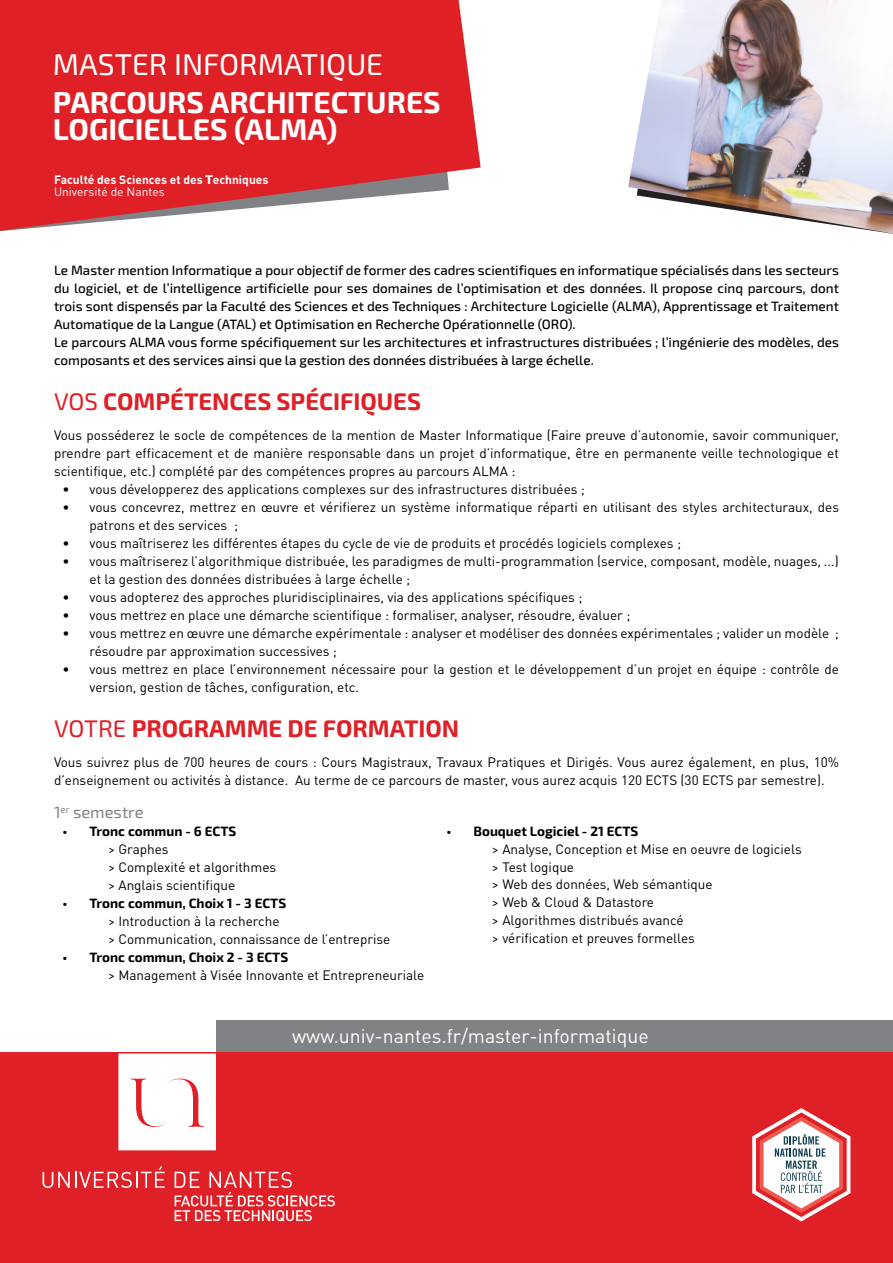
<style>
.page{position:relative;width:893px;height:1263px;background:#fff}
.page>*{position:absolute;margin:0;border:0;box-sizing:border-box;transform-origin:0 0}
.t1{font:700 30px/27px "Exo 2";color:#fff}
.t2{font:30px "Exo 2";color:#fff}
.t3{font:700 24px "Exo 2";color:#df2027}
.t4{font:19.5px "DIN Pro";color:#fff}
.t5{font:16.5px "Exo 2";color:#808285}
.t6{font:13.5px/18px "DIN Pro";color:#000}
.t7{font:500 13.5px/18px "Exo 2";color:#000}
.t8{font:700 13.5px "Exo 2";color:#000}
.t9{font:700 12px/12px "DIN Pro";color:#fff}
.s1{font-family:"Tahoma"}
.s2{font-weight:400}
</style>
<div class="page">
<div style="left:216px;top:1020px;width:677px;height:47px;background:#808285"></div>
<div style="left:0;top:1052px;width:893px;height:211px;background:#df2027"></div>
<svg style="left:43px;top:1166px;width:122px;height:22px"></svg>
<svg style="left:118px;top:1053px;width:98px;height:97px;background:#fcefef"></svg>
<svg style="left:175px;top:1172px;width:160px;height:49px"></svg>
<img style="left:628px;top:0;width:265px;height:234px">
<svg style="left:0;top:0;width:481px;height:231px;background:#df3d43"></svg>
<svg style="left:752px;top:1108px;width:98px;height:113px"></svg>
<h1 class="t2" style="left:53px;top:47px;width:328px">MASTER INFORMATIQUE</h1>
<h1 class="t1" style="left:53px;top:89px;width:389px">PARCOURS ARCHITECTURES<br>LOGICIELLES (ALMA)</h1>
<p class="t9" style="left:54px;top:172px;width:216px">Faculté des Sciences et des <span class="s1">T</span>echniques<br><span class="s2">Université de Nantes</span></p>
<p class="t7" style="left:54px;top:262px;width:786px">Le Master mention Informatique a pour objectif de former des cadres scientifiques en informatique spécialisés dans les secteurs du logiciel, et de l’intelligence artificielle pour ses domaines de l’optimisation et des données. Il propose cinq parcours, dont trois sont dispensés par la Faculté des Sciences et des Techniques : Architecture Logicielle (ALMA), Apprentissage et Traitement Automatique de la Langue (ATAL) et Optimisation en Recherche Opérationnelle (ORO).<br>Le parcours ALMA vous forme spécifiquement sur les architectures et infrastructures distribuées ; l’ingénierie des modèles, des composants et des services ainsi que la gestion des données distribuées à large échelle.</p>
<h2 class="t3" style="left:54px;top:387px;width:368px"><span class="s2">VOS</span> COMPÉTENCES SPÉCIFIQUES</h2>
<p class="t6" style="left:54px;top:425px;width:786px;text-align:justify">Vous posséderez le socle de compétences de la mention de Master Informatique (Faire preuve d’autonomie, savoir communiquer, prendre part efficacement et de manière responsable dans un projet d’informatique, être en permanente veille technologique et scientifique, etc.) complété par des compétences propres au parcours ALMA :</p>
<p class="t6" style="left:63px;top:479px;width:524px">• vous développerez des applications complexes sur des infrastructures distribuées ;</p>
<p class="t6" style="left:90px;top:497px;width:751px;text-indent:-27px">• vous concevrez, mettrez en œuvre et vérifierez un système informatique réparti en utilisant des styles architecturaux, des patrons et des services ;</p>
<p class="t6" style="left:63px;top:533px;width:620px">• vous maîtriserez les différentes étapes du cycle de vie de produits et procédés logiciels complexes ;</p>
<p class="t6" style="left:90px;top:551px;width:751px;text-indent:-27px">• vous maîtriserez l’algorithmique distribuée, les paradigmes de multi-programmation (service, composant, modèle, nuages, ...) et la gestion des données distribuées à large échelle ;</p>
<p class="t6" style="left:63px;top:587px;width:521px">• vous adopterez des approches pluridisciplinaires, via des applications spécifiques ;</p>
<p class="t6" style="left:63px;top:605px;width:569px">• vous mettrez en place une démarche scientifique : formaliser, analyser, résoudre, évaluer ;</p>
<p class="t6" style="left:90px;top:623px;width:751px;text-indent:-27px">• vous mettrez en œuvre une démarche expérimentale : analyser et modéliser des données expérimentales ; valider un modèle ; résoudre par approximation successives ;</p>
<p class="t6" style="left:90px;top:659px;width:751px;text-indent:-27px">• vous mettrez en place l’environnement nécessaire pour la gestion et le développement d’un projet en équipe : contrôle de version, gestion de tâches, configuration, etc.</p>
<h2 class="t3" style="left:54px;top:714px;width:407px"><span class="s2">VOTRE</span> PROGRAMME DE FORMATION</h2>
<p class="t6" style="left:54px;top:752px;width:786px">Vous suivrez plus de 700 heures de cours : Cours Magistraux, Travaux Pratiques et Dirigés. Vous aurez également, en plus, 10% d’enseignement ou activités à distance. Au terme de ce parcours de master, vous aurez acquis 120 ECTS (30 ECTS par semestre).</p>
<p class="t5" style="left:54px;top:803px;width:91px">1<sup>ER</sup> SEMESTRE</p>
<p class="t8" style="left:63px;top:823px;width:151px">• TRONC COMMUN - 6 ECTS</p>
<p class="t6" style="left:108px;top:839px;width:170px">&gt; Graphes<br>&gt; Complexité et algorithmes &gt; Anglais scientifique</p>
<p class="t8" style="left:63px;top:895px;width:201px">• TRONC COMMUN, CHOIX 1 - 3 ECTS</p>
<p class="t6" style="left:108px;top:911px;width:284px">&gt; Introduction à la recherche<br>&gt; Communication, connaissance de l’entreprise</p>
<p class="t8" style="left:63px;top:949px;width:203px">• TRONC COMMUN, CHOIX 2 - 3 ECTS</p>
<p class="t6" style="left:108px;top:965px;width:318px">&gt; Management à Visée Innovante et Entrepreneuriale</p>
<p class="t8" style="left:446px;top:823px;width:169px">• BOUQUET LOGICIEL - 21 ECTS</p>
<p class="t6" style="left:492px;top:838px;width:311px">&gt; Analyse, Conception et Mise en oeuvre de logiciels &gt; Test logique<br>&gt; Web des données, Web sémantique<br>&gt; Web &amp; Cloud &amp; Datastore<br>&gt; Algorithmes distribués avancé<br>&gt; vérification et preuves formelles</p>
<h3 class="t4" style="left:292px;top:1020px;width:358px">www.univ-nantes.fr/master-informatique</h3>
</div>
